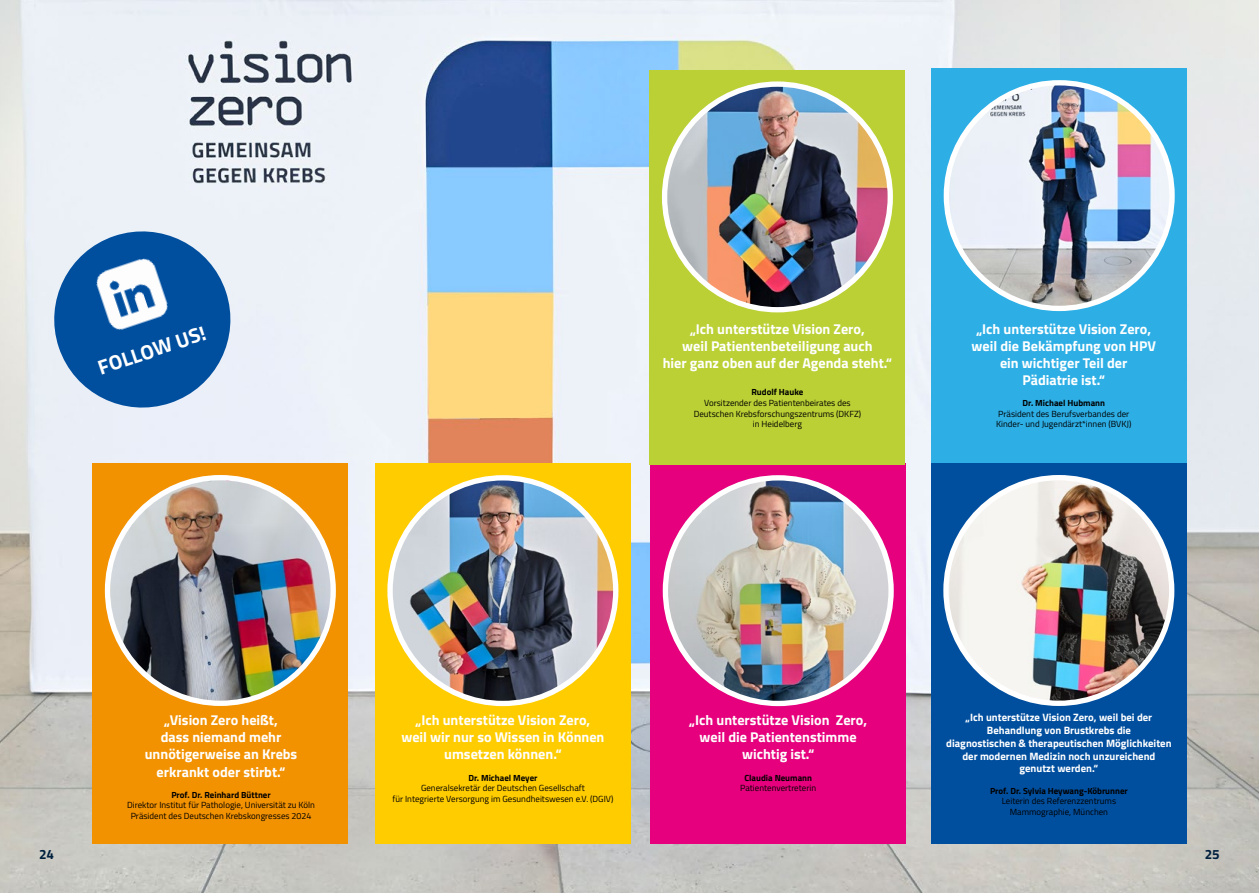
<style>
.page{position:relative;width:1259px;height:893px;background:#fff}
.page>*{position:absolute;margin:0;border:0;box-sizing:border-box;transform-origin:0 0}
.t1{font:700 20.55px "Titillium Web";color:#fff}
.t2{font:700 14.25px/17.1px "Titillium Web";color:#fff;text-align:center}
.t3{font:700 13.5px "Titillium Web";color:#00203e}
.t4{font:700 10.65px/12.8px "Titillium Web";color:#fff;text-align:center}
.t5{font:8.85px/10.6px "Titillium Web";color:#000;text-align:center}
.t6{font:700 8.85px "Titillium Web";color:#000}
</style>
<div class="page">
<img style="left:1059px;top:0;width:200px;height:893px">
<img style="left:0;top:0;width:1059px;height:893px">
<div style="left:650px;top:463px;width:256px;height:380px;background:#e6007d"></div>
<div style="left:931px;top:463px;width:255px;height:380px;background:#004f9f"></div>
<div style="left:93px;top:463px;width:255px;height:380px;background:#f39200"></div>
<div style="left:375px;top:463px;width:255px;height:380px;background:#fc0"></div>
<div style="left:650px;top:70px;width:255px;height:394px;background:#bbd034"></div>
<div style="left:931px;top:68px;width:255px;height:394px;background:#2dafe6"></div>
<img style="left:665px;top:478px;width:226px;height:225px;border-radius:113px">
<div style="left:663px;top:475px;width:230px;height:231px;border:5px solid #fff;border-radius:50%"></div>
<img style="left:110px;top:478px;width:223px;height:225px">
<div style="left:105px;top:475px;width:231px;height:231px;border:5px solid #fff;border-radius:50%"></div>
<img style="left:946px;top:478px;width:225px;height:225px;border-radius:113px">
<div style="left:943px;top:475px;width:231px;height:231px;border:5px solid #fff;border-radius:50%"></div>
<img style="left:946px;top:83px;width:226px;height:225px;border-radius:113px">
<div style="left:943px;top:80px;width:231px;height:231px;border:5px solid #fff;border-radius:50%"></div>
<img style="left:390px;top:478px;width:226px;height:225px;border-radius:113px">
<div style="left:387px;top:475px;width:231px;height:231px;border:5px solid #fff;border-radius:50%"></div>
<img style="left:664px;top:84px;width:226px;height:226px;border-radius:113px">
<div style="left:662px;top:81px;width:231px;height:231px;border:5px solid #fff;border-radius:50%"></div>
<svg style="left:43px;top:221px;width:198px;height:197px;background:#8aadd2"></svg>
<img style="left:71px;top:233px;width:126px;height:125px">
<h1 class="t1" style="left:94px;top:352px;width:114px;rotate:-18deg">FOLLOW US!</h1>
<h2 class="t2" style="left:662px;top:319px;width:231px">„Ich unterstütze Vision Zero,<br>weil Patientenbeteiligung auch<br>hier ganz oben auf der Agenda steht.“</h2>
<p class="t6" style="left:751px;top:386px;width:54px">Rudolf Hauke</p>
<p class="t5" style="left:693px;top:397px;width:169px">Vorsitzender des Patientenbeirates des<br>Deutschen Krebsforschungszentrums (DKFZ) in Heidelberg</p>
<h2 class="t2" style="left:971px;top:319px;width:186px">„Ich unterstütze Vision Zero, weil die Bekämpfung von HPV ein wichtiger Teil der<br>Pädiatrie ist.“</h2>
<p class="t6" style="left:1022px;top:396px;width:84px">Dr. Michael Hubmann</p>
<p class="t5" style="left:996px;top:408px;width:137px;text-align:left">Präsident des Berufsverbandes der<br>Kinder- und Jugendärzt*innen (BVKJ)</p>
<h2 class="t2" style="left:145px;top:711px;width:154px">„Vision Zero heißt,<br>dass niemand mehr unnötigerweise an Krebs erkrankt oder stirbt.“</h2>
<p class="t6" style="left:171px;top:788px;width:101px">Prof. Dr. Reinhard Büttner</p>
<p class="t5" style="left:127px;top:800px;width:189px">Direktor Institut für Pathologie, Universität zu Köln<br>Präsident des Deutschen Krebskongresses 2024</p>
<h2 class="t2" style="left:401px;top:711px;width:205px">„Ich unterstütze Vision Zero, weil wir nur so Wissen in Können umsetzen können.“</h2>
<p class="t6" style="left:468px;top:771px;width:71px">Dr. Michael Meyer</p>
<p class="t5" style="left:392px;top:782px;width:222px">Generalsekretär der Deutschen Gesellschaft<br>für Integrierte Versorgung im Gesundheitswesen e.V. (DGIV)</p>
<h2 class="t2" style="left:689px;top:711px;width:179px">„Ich unterstütze Vision Zero, weil die Patientenstimme wichtig ist.“</h2>
<p class="t6" style="left:744px;top:771px;width:69px">Claudia Neumann</p>
<p class="t5" style="left:740px;top:782px;width:77px">Patientenvertreterin</p>
<p class="t4" style="left:946px;top:711px;width:227px">„Ich unterstütze Vision Zero, weil bei der Behandlung von Brustkrebs die<br>diagnostischen &amp; therapeutischen Möglichkeiten der modernen Medizin noch unzureichend genutzt werden.“</p>
<p class="t6" style="left:990px;top:784px;width:139px">Prof. Dr. Sylvia Heywang-Köbrunner</p>
<p class="t5" style="left:1001px;top:796px;width:116px">Leiterin des Referenzzentrums<br>Mammographie, München</p>
<h3 class="t3" style="left:39px;top:844px;width:17px">24</h3>
<h3 class="t3" style="left:1204px;top:844px;width:17px">25</h3>
</div>
